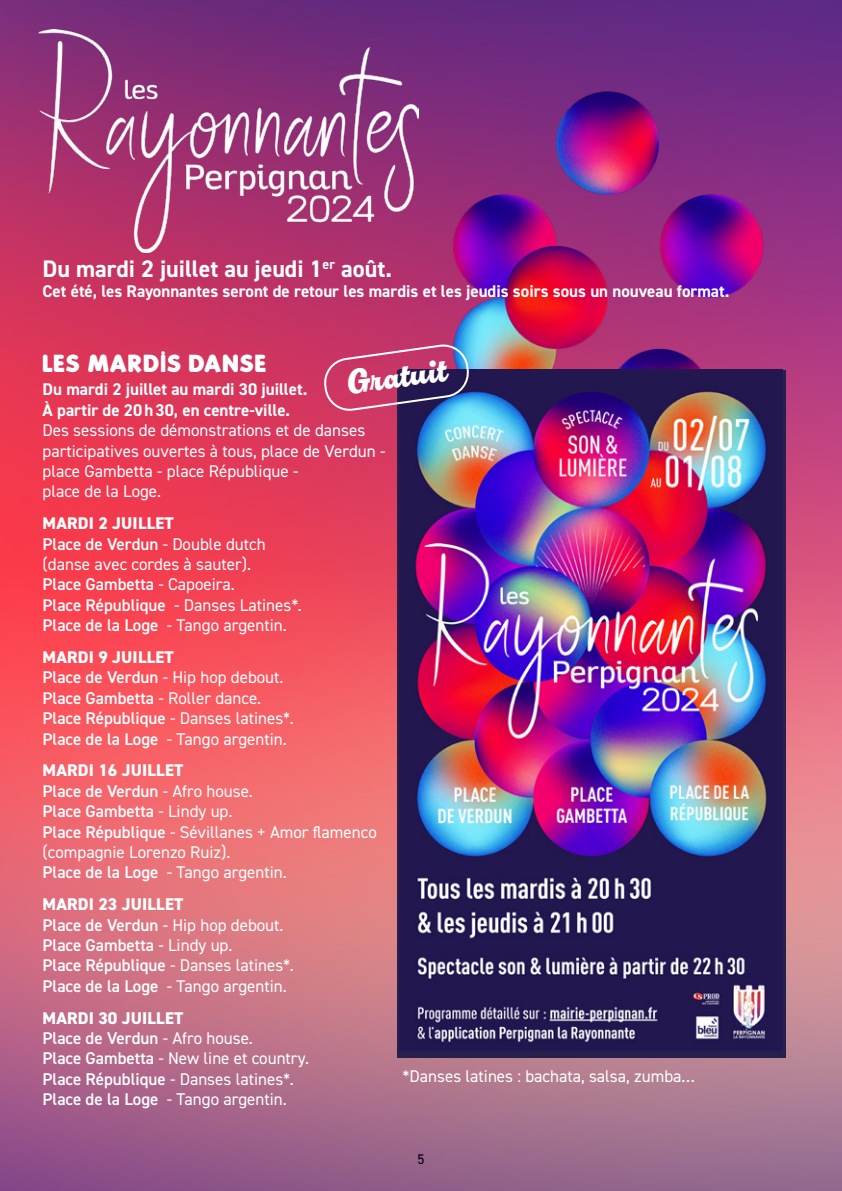
<style>
.page{position:relative;width:842px;height:1191px;background:#fff}
.page>*{position:absolute;margin:0;border:0;box-sizing:border-box;transform-origin:0 0}
.t1{font:30px "Chill Script";color:#fff}
.t2{font:700 24px "DIN2014";color:#fff}
.t3{font:900 24px "Folks";letter-spacing:.055em;color:#fff}
.t4{font:17px/20.4px "DIN2014";color:#fff}
.t5{font:700 17px/20.4px "DIN2014";color:#fff}
.t6{font:600 17px/20.4px "DIN2014";color:#fff}
.t7{font:14px "DIN2014";color:#000}
.s1{font-weight:800}
.s2{font-weight:600}
.s3{font-weight:400}
</style>
<div class="page">
<img style="left:0;top:0;width:842px;height:1191px">
<img style="left:438px;top:72px;width:340px;height:298px">
<div style="left:397px;top:370px;width:388px;height:687px;background:#22174f"></div>
<img style="left:414px;top:388px;width:355px;height:658px">
<img style="left:38px;top:30px;width:381px;height:222px">
<svg style="left:324px;top:344px;width:145px;height:67px"></svg>
<h2 class="t2" style="left:43px;top:252px;width:351px">Du mardi 2 juillet au jeudi 1<sup>er</sup> août.</h2>
<p class="t5" style="left:43px;top:281px;width:688px">Cet été, les Rayonnantes seront de retour les mardis et les jeudis soirs sous un nouveau format.</p>
<h2 class="t3" style="left:43px;top:349px;width:226px">LES MARDIS DANSE</h2>
<p class="t5" style="left:43px;top:379px;width:266px">Du mardi 2 juillet au mardi 30 juillet.<br>À partir de 20h30, en centre-ville.</p>
<p class="t4" style="left:43px;top:420px;width:344px">Des sessions de démonstrations et de danses participatives ouvertes à tous, place de Verdun - place Gambetta - place République -<br>place de la Loge.</p>
<p class="t4" style="left:43px;top:513px;width:261px"><span class="s1">MARDI 2 JUILLET<br></span><span class="s2">Place de Verdun</span> - Double dutch (danse avec cordes à sauter).<br><span class="s2">Place Gambetta</span> - Capoeira.<br><span class="s2">Place République</span> - Danses Latines*.<br><span class="s2">Place de la Loge</span> - Tango argentin.</p>
<p class="t4" style="left:43px;top:646px;width:253px"><span class="s1">MARDI 9 JUILLET<br></span><span class="s2">Place de Verdun</span> - Hip hop debout.<br><span class="s2">Place Gambetta</span> - Roller dance.<br><span class="s2">Place République</span> - Danses latines*.<br><span class="s2">Place de la Loge</span> - Tango argentin.</p>
<p class="t4" style="left:43px;top:760px;width:336px"><span class="s1">MARDI 16 JUILLET<br></span><span class="s2">Place de Verdun</span> - Afro house.<br><span class="s2">Place Gambetta</span> - Lindy up.<br><span class="s2">Place République</span> - Sévillanes + Amor flamenco (compagnie Lorenzo Ruiz).<br><span class="s2">Place de la Loge</span> - Tango argentin.</p>
<p class="t6" style="left:43px;top:893px;width:253px"><span class="s1">MARDI 23 JUILLET<br></span>Place de Verdun <span class="s3">- Hip hop debout.<br></span>Place Gambetta <span class="s3">- Lindy up.<br></span>Place République <span class="s3">- Danses latines*.<br></span>Place de la Loge <span class="s3">- Tango argentin.</span></p>
<p class="t4" style="left:43px;top:1007px;width:268px"><span class="s1">MARDI 30 JUILLET<br></span><span class="s2">Place de Verdun</span> - Afro house.<br><span class="s2">Place Gambetta</span> - New line et country.<br><span class="s2">Place République</span> - Danses latines*.<br><span class="s2">Place de la Loge</span> - Tango argentin.</p>
<h1 class="t1" style="left:344px;top:362px;width:101px;rotate:-8deg">Gratuit</h1>
<p class="t4" style="left:403px;top:1065px;width:294px">*Danses latines : bachata, salsa, zumba…</p>
<p class="t7" style="left:417px;top:1150px;width:8px">5</p>
</div>
